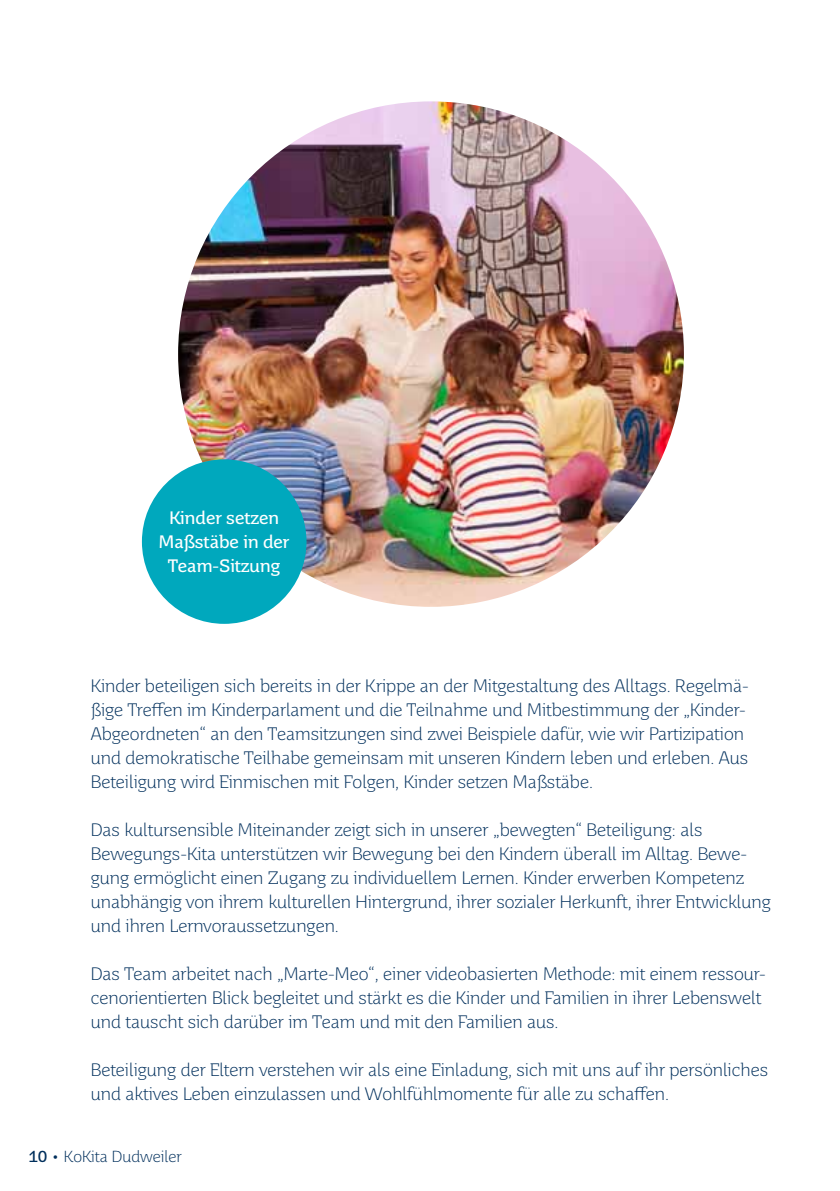
<style>
.page{position:relative;width:840px;height:1191px;background:#fff}
.page>*{position:absolute;margin:0;border:0;box-sizing:border-box;transform-origin:0 0}
.t1{font:300 18px/24px "Saar Pro";color:#002f5c}
.t2{font:18px/24px "Saar Pro";color:#fff;text-align:center}
.t3{font:300 16px "Saar Pro";color:#002f5c}
.s1{font-weight:400}
</style>
<div class="page">
<img style="left:178px;top:101px;width:505px;height:506px;border-radius:253px">
<div style="left:142px;top:459px;width:164px;height:165px;background:#00a8bd;border-radius:50%"></div>
<p class="t2" style="left:159px;top:505px;width:132px">Kinder setzen<br>Maßstäbe in der<br>Team-Sitzung</p>
<p class="t1" style="left:91px;top:673px;width:659px">Kinder beteiligen sich bereits in der Krippe an der Mitgestaltung des Alltags. Regelmä&shy;ßige Treffen im Kinderparlament und die Teilnahme und Mitbestimmung der „Kinder-Abgeordneten“ an den Teamsitzungen sind zwei Beispiele dafür, wie wir Partizipation und demokratische Teilhabe gemeinsam mit unseren Kindern leben und erleben. Aus Beteiligung wird Einmischen mit Folgen, Kinder setzen Maßstäbe.</p>
<p class="t1" style="left:91px;top:817px;width:681px">Das kultursensible Miteinander zeigt sich in unserer „bewegten“ Beteiligung: als Bewegungs-Kita unterstützen wir Bewegung bei den Kindern überall im Alltag. Bewe&shy;gung ermöglicht einen Zugang zu individuellem Lernen. Kinder erwerben Kompetenz unabhängig von ihrem kulturellen Hintergrund, ihrer sozialer Herkunft, ihrer Entwicklung und ihren Lernvoraussetzungen.</p>
<p class="t1" style="left:91px;top:961px;width:676px">Das Team arbeitet nach „Marte-Meo“, einer videobasierten Methode: mit einem ressour&shy;cenorientierten Blick begleitet und stärkt es die Kinder und Familien in ihrer Lebenswelt und tauscht sich darüber im Team und mit den Familien aus.</p>
<p class="t1" style="left:91px;top:1057px;width:678px">Beteiligung der Eltern verstehen wir als eine Einladung, sich mit uns auf ihr persönliches und aktives Leben einzulassen und Wohlfühlmomente für alle zu schaffen.</p>
<p class="t3" style="left:28px;top:1146px;width:155px"><span class="s1">10 •</span> KoKita Dudweiler</p>
</div>
